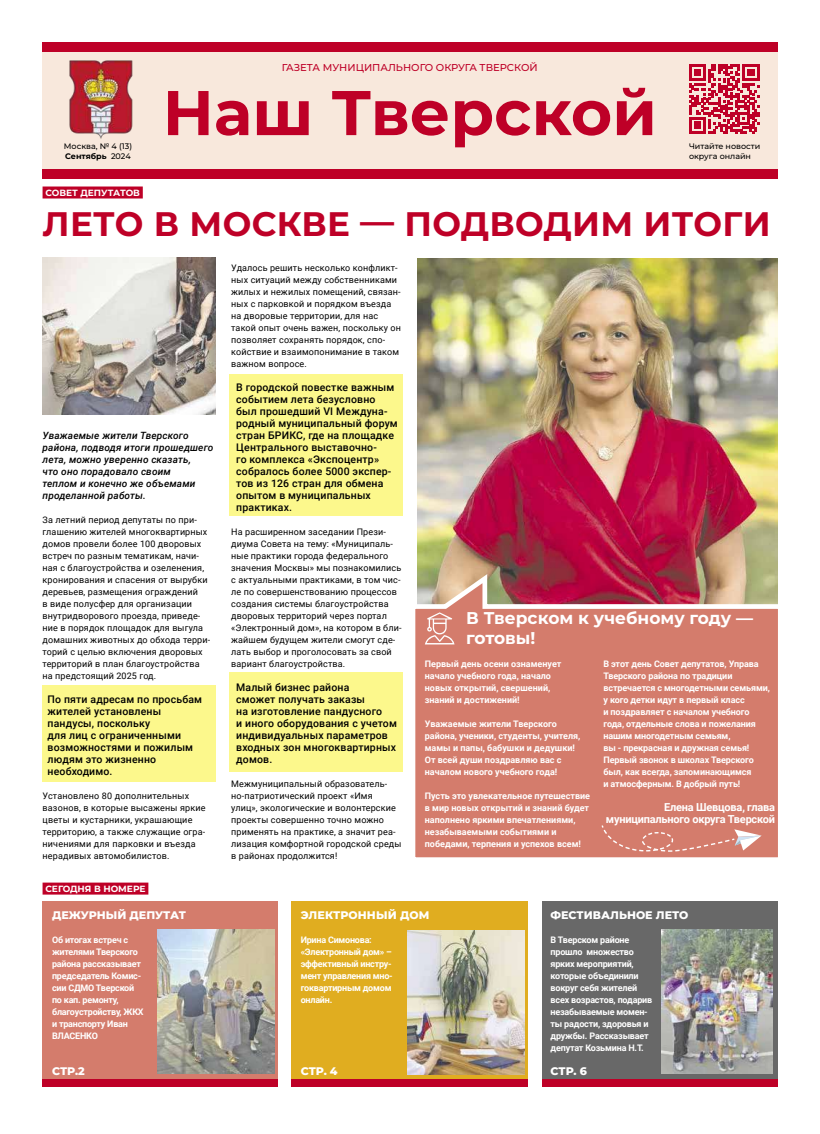
<style>
.page{position:relative;width:820px;height:1134px;background:#fff}
.page>*{position:absolute;margin:0;border:0;box-sizing:border-box;transform-origin:0 0}
.t1{font:700 63px "Montserrat";color:#be0027}
.t2{font:700 34px "Montserrat";letter-spacing:.01em;color:#be0027}
.t3{font:700 17px/20px "Montserrat";color:#fff}
.t4{font:800 11px "Montserrat";color:#fff}
.t5{font:700 11px/12px "Roboto";letter-spacing:-.02em;color:#fff;text-align:right}
.t6{font:500 10.5px/12px "Roboto";letter-spacing:.015em;color:#000}
.t7{font:italic 500 10px/12px "Roboto";letter-spacing:.015em;color:#000}
.t8{font:500 10px "Montserrat";color:#be0027}
.t9{font:9px/12px "Roboto";letter-spacing:.015em;color:#000}
.t10{font:700 9px/12px "Roboto";letter-spacing:-.01em;color:#fff}
.t11{font:700 9px "Montserrat";color:#fff}
.t12{font:500 8px/9.6px "Montserrat";color:#000}
.s1{font-weight:700}
</style>
<div class="page">
<img style="left:417px;top:259px;width:360px;height:310px">
<svg style="left:415px;top:569px;width:363px;height:289px;background:#d07b6d"></svg>
<div style="left:42px;top:901px;width:236px;height:186px;background:#d47c6c"></div>
<div style="left:291px;top:901px;width:236px;height:186px;background:#e0ad20"></div>
<div style="left:541px;top:901px;width:236px;height:186px;background:#686868"></div>
<svg style="left:600px;top:824px;width:161px;height:29px;background:#d78879"></svg>
<div style="left:42px;top:43px;width:735px;height:130px;background:#f8e8dc"></div>
<div style="left:42px;top:169px;width:735px;height:9px;background:#be0027"></div>
<svg style="left:689px;top:64px;width:70px;height:70px"></svg>
<div style="left:42px;top:1079px;width:236px;height:7px;background:#be0027"></div>
<div style="left:291px;top:1079px;width:236px;height:7px;background:#be0027"></div>
<div style="left:541px;top:1079px;width:236px;height:7px;background:#be0027"></div>
<div style="left:42px;top:43px;width:735px;height:9px;background:#be0027"></div>
<div style="left:43px;top:685px;width:172px;height:96px;background:#fcf88c"></div>
<div style="left:230px;top:374px;width:173px;height:142px;background:#fcf88c"></div>
<div style="left:230px;top:672px;width:173px;height:99px;background:#fcf88c"></div>
<svg style="left:424px;top:612px;width:30px;height:32px"></svg>
<img style="left:158px;top:930px;width:116px;height:144px">
<img style="left:407px;top:931px;width:117px;height:144px">
<img style="left:661px;top:930px;width:111px;height:144px">
<div style="left:43px;top:186px;width:100px;height:12px;background:#be0027"></div>
<div style="left:43px;top:882px;width:105px;height:12px;background:#be0027"></div>
<img style="left:43px;top:258px;width:172px;height:157px">
<img style="left:69px;top:60px;width:64px;height:79px">
<p class="t12" style="left:64px;top:141px;width:70px">Москва, № 4 (13)<br><span class="s1">Сентябрь</span> 2024</p>
<p class="t11" style="left:45px;top:187px;width:96px">СОВЕТ ДЕПУТАТОВ</p>
<p class="t8" style="left:282px;top:61px;width:257px">ГАЗЕТА МУНИЦИПАЛЬНОГО ОКРУГА ТВЕРСКОЙ</p>
<h1 class="t1" style="left:162px;top:71px;width:495px">Наш Тверской</h1>
<p class="t12" style="left:688px;top:141px;width:73px">Читайте новости округа онлайн</p>
<h2 class="t2" style="left:42px;top:201px;width:729px">ЛЕТО В МОСКВЕ — ПОДВОДИМ ИТОГИ</h2>
<p class="t7" style="left:43px;top:429px;width:172px">Уважаемые жители Тверского района, подводя итоги прошедшего лета, можно уверенно сказать,<br>что оно порадовало своим<br>теплом и конечно же объемами проделанной работы.</p>
<p class="t9" style="left:43px;top:513px;width:169px">За летний период депутаты по при&shy;глашению жителей многоквартирных домов провели более 100 дворовых встреч по разным тематикам, начи&shy;ная с благоустройства и озеленения, кронирования и спасения от вырубки деревьев, размещения ограждений<br>в виде полусфер для организации внутридворового проезда, приведе&shy;ние в порядок площадок для выгула домашних животных до обхода терри&shy;торий с целью включения дворовых территорий в план благоустройства на предстоящий 2025 год.</p>
<p class="t6" style="left:48px;top:692px;width:156px">По пяти адресам по просьбам жителей установлены пандусы, поскольку<br>для лиц с ограниченными возможностями и пожилым людям это жизненно необходимо.</p>
<p class="t9" style="left:43px;top:789px;width:164px">Установлено 80 дополнительных вазонов, в которые высажены яркие цветы и кустарники, украшающие территорию, а также служащие огра&shy;ничениями для парковки и въезда нерадивых автомобилистов.</p>
<p class="t11" style="left:45px;top:883px;width:102px">СЕГОДНЯ В НОМЕРЕ</p>
<p class="t4" style="left:52px;top:907px;width:135px">ДЕЖУРНЫЙ ДЕПУТАТ</p>
<p class="t10" style="left:52px;top:933px;width:93px">Об итогах встреч с жителями Тверского района рассказывает председатель Комис&shy;сии СДМО Тверской по кап. ремонту, благоустройству, ЖКХ и транспорту Иван<br>ВЛАСЕНКО</p>
<p class="t4" style="left:52px;top:1063px;width:34px">СТР.2</p>
<p class="t9" style="left:231px;top:261px;width:171px">Удалось решить несколько конфликт&shy;ных ситуаций между собственниками жилых и нежилых помещений, связан&shy;ных с парковкой и порядком въезда на дворовые территории, для нас такой опыт очень важен, поскольку он позволяет сохранять порядок, спо&shy;койствие и взаимопонимание в таком важном вопросе.</p>
<p class="t6" style="left:236px;top:380px;width:163px">В городской повестке важным событием лета безусловно был прошедший VI Междуна&shy;родный муниципальный форум стран БРИКС, где на площадке<br>Центрального выставочно-<br>го комплекса «Экспоцентр» собралось более 5000 экспер&shy;тов из 126 стран для обмена опытом в муниципальных практиках.</p>
<p class="t9" style="left:231px;top:525px;width:172px">На расширенном заседании Прези&shy;диума Совета на тему: «Муниципаль&shy;ные практики города федерального значения Москвы» мы познакомились с актуальными практиками, в том чис&shy;ле по совершенствованию процессов создания системы благоустройства дворовых территорий через портал «Электронный дом», на котором в бли&shy;жайшем будущем жители смогут сде&shy;лать выбор и проголосовать за свой вариант благоустройства.</p>
<p class="t6" style="left:236px;top:680px;width:162px">Малый бизнес района<br>сможет получать заказы<br>на изготовление пандусного<br>и иного оборудования с учетом индивидуальных параметров входных зон многоквартирных домов.</p>
<p class="t9" style="left:231px;top:777px;width:172px">Межмуниципальный образователь&shy;но-патриотический проект «Имя<br>улиц», экологические и волонтерские проекты совершенно точно можно применять на практике, а значит реа&shy;лизация комфортной городской среды в районах продолжится!</p>
<h3 class="t3" style="left:466px;top:608px;width:288px">В Тверском к учебному году — готовы!</h3>
<p class="t10" style="left:424px;top:657px;width:138px">Первый день осени ознаменует начало учебного года, начало новых открытий, свершений, знаний и достижений!</p>
<p class="t10" style="left:424px;top:717px;width:157px">Уважаемые жители Тверского района, ученики, студенты, учителя, мамы и папы, бабушки и дедушки!<br>От всей души поздравляю вас с началом нового учебного года!</p>
<p class="t10" style="left:424px;top:789px;width:167px">Пусть это увлекательное путешествие в мир новых открытий и знаний будет наполнено яркими впечатлениями, незабываемыми событиями и победами, терпения и успехов всем!</p>
<p class="t10" style="left:603px;top:657px;width:168px">В этот день Совет депутатов, Управа<br>Тверского района по традиции встречается с многодетными семьями, у кого детки идут в первый класс<br>и поздравляет с началом учебного года, отдельные слова и пожелания нашим многодетным семьям,<br>вы - прекрасная и дружная семья!<br>Первый звонок в школах Тверского был, как всегда, запоминающимся<br>и атмосферным. В добрый путь!</p>
<p class="t5" style="left:605px;top:800px;width:171px">Елена Шевцова, глава муниципального округа Тверской</p>
<p class="t4" style="left:300px;top:907px;width:130px">ЭЛЕКТРОННЫЙ ДОМ</p>
<p class="t10" style="left:300px;top:933px;width:93px">Ирина Симонова: «Электронный дом» – эффективный инстру&shy;мент управления мно&shy;гоквартирным домом онлайн.</p>
<p class="t4" style="left:300px;top:1063px;width:38px">СТР. 4</p>
<p class="t4" style="left:550px;top:907px;width:139px">ФЕСТИВАЛЬНОЕ ЛЕТО</p>
<p class="t10" style="left:550px;top:933px;width:103px">В Тверском районе прошло множество ярких мероприятий, которые объединили вокруг себя жителей всех возрастов, подарив незабываемые момен&shy;ты радости, здоровья и дружбы. Рассказывает депутат Козьмина Н.Т.</p>
<p class="t4" style="left:550px;top:1063px;width:38px">СТР. 6</p>
</div>
